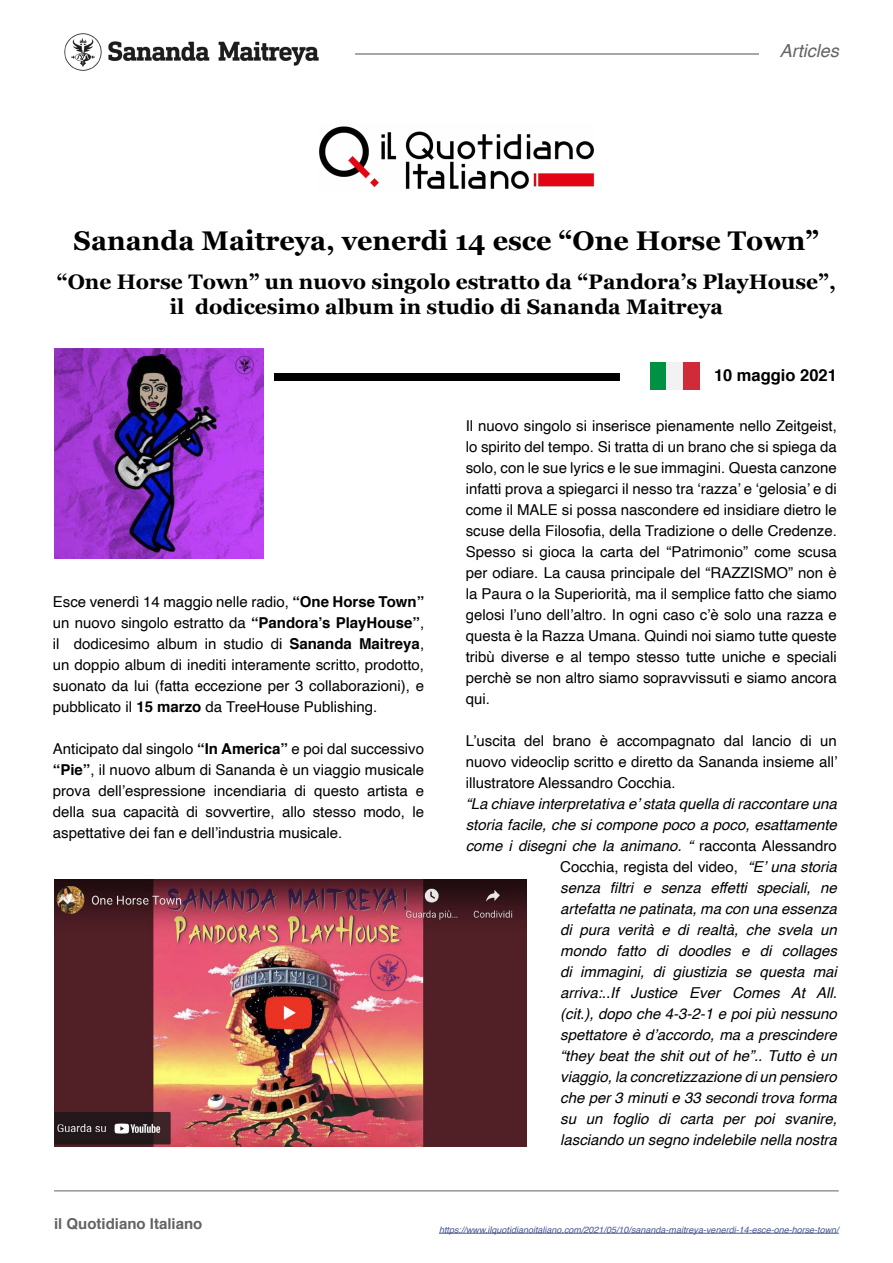
<style>
.page{position:relative;width:893px;height:1263px;background:#fff}
.page>*{position:absolute;margin:0;border:0;box-sizing:border-box;transform-origin:0 0}
.t1{font:700 27px "Georgia";color:#000}
.t2{font:700 21px/25.2px "Georgia";color:#000;text-align:center}
.t3{font:italic 18px "Helvetica";color:#636363}
.t4{font:700 16.5px "Helvetica";color:#000}
.t5{font:15px/21px "Helvetica";color:#000;text-align:justify}
.t6{font:italic 15px/21px "Helvetica";color:#000;text-align:right}
.t7{font:700 15px "Helvetica";color:#636363}
.t8{font:italic 9px "Helvetica";color:#465792}
.s1{font-weight:700}
.s2{font-style:normal}
</style>
<div class="page">
<div style="left:274px;top:373px;width:346px;height:8px;background:#000"></div>
<img style="left:64px;top:33px;width:255px;height:38px">
<hr style="left:355px;top:53px;width:404px;height:2px;background:#636363">
<hr style="left:54px;top:1190px;width:785px;height:1px;background:#636363">
<img style="left:319px;top:126px;width:276px;height:63px">
<hr style="left:439px;top:1233px;width:400px;height:1px;background:#465792">
<div style="left:650px;top:362px;width:16px;height:28px;background:#009145"></div>
<div style="left:666px;top:362px;width:17px;height:28px;background:#f2f2f2"></div>
<div style="left:683px;top:362px;width:17px;height:28px;background:#cf2b38"></div>
<img style="left:54px;top:349px;width:209px;height:209px">
<img style="left:54px;top:880px;width:472px;height:267px">
<p class="t3" style="left:780px;top:36px;width:61px">Articles</p>
<h1 class="t1" style="left:74px;top:220px;width:747px">Sananda Maitreya, venerdi 14 esce “One Horse Town”</h1>
<h2 class="t2" style="left:57px;top:268px;width:781px">“One Horse Town” un nuovo singolo estratto da “Pandora’s PlayHouse”, il dodicesimo album in studio di Sananda Maitreya</h2>
<p class="t5" style="left:53px;top:591px;width:373px">Esce venerdì 14 maggio nelle radio, <span class="s1">“One Horse Town” </span>un nuovo singolo estratto da <span class="s1">“Pandora’s PlayHouse”</span>, il dodicesimo album in studio di <span class="s1">Sananda Maitreya</span>, un doppio album di inediti interamente scritto, prodotto, suonato da lui (fatta eccezione per 3 collaborazioni), e pubblicato il <span class="s1">15 marzo</span> da TreeHouse Publishing.</p>
<p class="t5" style="left:53px;top:738px;width:373px">Anticipato dal singolo <span class="s1">“In America”</span> e poi dal successivo <span class="s1">“Pie”</span>, il nuovo album di Sananda è un viaggio musicale prova dell’espressione incendiaria di questo artista e della sua capacità di sovvertire, allo stesso modo, le aspettative dei fan e dell’industria musicale.</p>
<p class="t4" style="left:714px;top:362px;width:124px">10 maggio 2021</p>
<p class="t5" style="left:466px;top:416px;width:373px">Il nuovo singolo si inserisce pienamente nello Zeitgeist, lo spirito del tempo. Si tratta di un brano che si spiega da solo, con le sue lyrics e le sue immagini. Questa canzone infatti prova a spiegarci il nesso tra ‘razza’ e ‘gelosia’ e di come il MALE si possa nascondere ed insidiare dietro le scuse della Filosofia, della Tradizione o delle Credenze.<br>Spesso si gioca la carta del “Patrimonio” come scusa per odiare. La causa principale del “RAZZISMO” non è la Paura o la Superiorità, ma il semplice fatto che siamo gelosi l’uno dell’altro. In ogni caso c’è solo una razza e questa è la Razza Umana. Quindi noi siamo tutte queste tribù diverse e al tempo stesso tutte uniche e speciali perchè se non altro siamo sopravvissuti e siamo ancora qui.</p>
<p class="t5" style="left:466px;top:731px;width:373px">L’uscita del brano è accompagnato dal lancio di un nuovo videoclip scritto e diretto da Sananda insieme all’ illustratore Alessandro Cocchia.</p>
<p class="t6" style="left:466px;top:794px;width:373px">“La chiave interpretativa e’ stata quella di raccontare una storia facile, che si compone poco a poco, esattamente come i disegni che la animano. “ <span class="s2">racconta Alessandro Cocchia, regista del video,</span> “E’ una storia<br>senza filtri e senza effetti speciali, ne<br>artefatta ne patinata, ma con una essenza<br>di pura verità e di realtà, che svela un<br>mondo fatto di doodles e di collages<br>di immagini, di giustizia se questa mai<br>arriva:..If Justice Ever Comes At All.<br>(cit.), dopo che 4-3-2-1 e poi più nessuno<br>spettatore è d’accordo, ma a prescindere<br>“they beat the shit out of he”.. Tutto è un<br>viaggio, la concretizzazione di un pensiero<br>che per 3 minuti e 33 secondi trova forma<br>su un foglio di carta per poi svanire,<br>lasciando un segno indelebile nella nostra</p>
<p class="t7" style="left:54px;top:1211px;width:150px">il Quotidiano Italiano</p>
<p class="t8" style="left:439px;top:1222px;width:401px">https://www.ilquotidianoitaliano.com/2021/05/10/sananda-maitreya-venerdi-14-esce-one-horse-town/</p>
</div>
